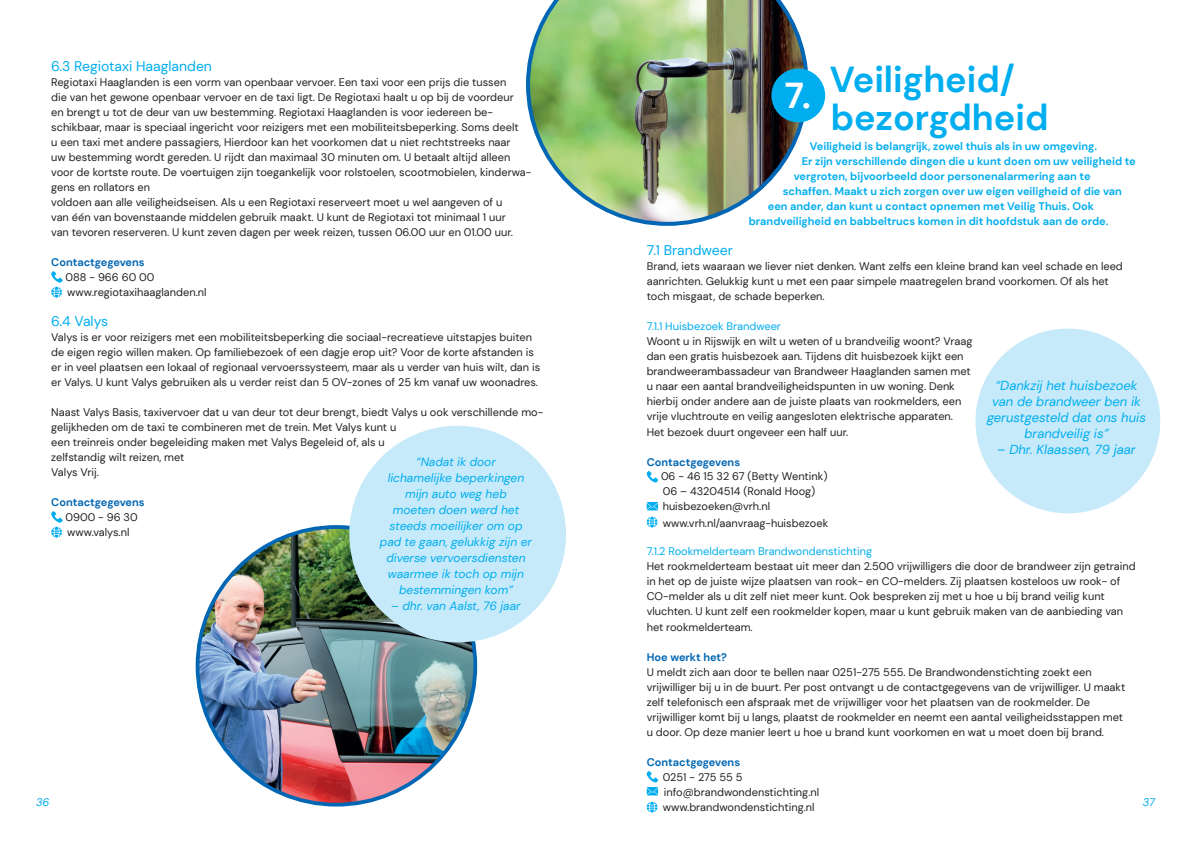
<style>
.page{position:relative;width:1191px;height:842px;background:#fff}
.page>*{position:absolute;margin:0;border:0;box-sizing:border-box;transform-origin:0 0}
.t1{font:700 36px/38px "DM Sans";color:#00aeef}
.t2{font:700 36px "DM Sans";color:#fff}
.t3{font:14px "DM Sans";color:#00aeef}
.t4{font:italic 13px/16px "DM Sans";color:#00aeef;text-align:center}
.t5{font:italic 12px/16px "DM Sans";color:#00aeef;text-align:center}
.t6{font:11px/15px "DM Sans";color:#231f20}
.t7{font:700 11px "DM Sans";color:#00aeef}
.t8{font:700 11px "DM Sans";color:#0166b3}
.t9{font:11px "DM Sans";color:#00aeef}
.t10{font:italic 11px "DM Sans";color:#00aeef}
</style>
<div class="page">
<svg style="left:51px;top:271px;width:12px;height:27px"></svg>
<svg style="left:51px;top:511px;width:12px;height:27px"></svg>
<svg style="left:646px;top:471px;width:12px;height:12px"></svg>
<svg style="left:646px;top:502px;width:12px;height:8px"></svg>
<svg style="left:646px;top:517px;width:11px;height:10px"></svg>
<svg style="left:646px;top:771px;width:12px;height:24px"></svg>
<svg style="left:646px;top:802px;width:11px;height:10px"></svg>
<img style="left:526px;top:0;width:282px;height:226px">
<div style="left:771px;top:69px;width:54px;height:53px;background:#00aeef;border-radius:50%"></div>
<div style="left:975px;top:329px;width:185px;height:184px;background:#c6eafa;border-radius:50%"></div>
<img style="left:197px;top:527px;width:278px;height:278px;border-radius:139px">
<div style="left:349px;top:426px;width:217px;height:216px;background:#c6eafa;border-radius:50%"></div>
<p class="t3" style="left:51px;top:57px;width:162px">6.3 Regiotaxi Haaglanden</p>
<p class="t6" style="left:51px;top:74px;width:481px">Regiotaxi Haaglanden is een vorm van openbaar vervoer. Een taxi voor een prijs die tussen<br>die van het gewone openbaar vervoer en de taxi ligt. De Regiotaxi haalt u op bij de voordeur<br>en brengt u tot de deur van uw bestemming. Regiotaxi Haaglanden is voor iedereen be&shy;schikbaar, maar is speciaal ingericht voor reizigers met een mobiliteitsbeperking. Soms deelt<br>u een taxi met andere passagiers, Hierdoor kan het voorkomen dat u niet rechtstreeks naar<br>uw bestemming wordt gereden. U rijdt dan maximaal 30 minuten om. U betaalt altijd alleen voor de kortste route. De voertuigen zijn toegankelijk voor rolstoelen, scootmobielen, kinderwa&shy;gens en rollators en<br>voldoen aan alle veiligheidseisen. Als u een Regiotaxi reserveert moet u wel aangeven of u<br>van één van bovenstaande middelen gebruik maakt. U kunt de Regiotaxi tot minimaal 1 uur<br>van tevoren reserveren. U kunt zeven dagen per week reizen, tussen 06.00 uur en 01.00 uur.</p>
<p class="t8" style="left:51px;top:255px;width:95px">Contactgegevens</p>
<p class="t6" style="left:66px;top:269px;width:142px">088 - 966 60 00 www.regiotaxihaaglanden.nl</p>
<p class="t3" style="left:51px;top:312px;width:58px">6.4 Valys</p>
<p class="t6" style="left:51px;top:329px;width:490px">Valys is er voor reizigers met een mobiliteitsbeperking die sociaal-recreatieve uitstapjes buiten de eigen regio willen maken. Op familiebezoek of een dagje erop uit? Voor de korte afstanden is er in veel plaatsen een lokaal of regionaal vervoerssysteem, maar als u verder van huis wilt, dan is er Valys. U kunt Valys gebruiken als u verder reist dan 5 OV-zones of 25 km vanaf uw woonadres.</p>
<p class="t6" style="left:51px;top:404px;width:493px">Naast Valys Basis, taxivervoer dat u van deur tot deur brengt, biedt Valys u ook verschillende mo&shy;gelijkheden om de taxi te combineren met de trein. Met Valys kunt u<br>een treinreis onder begeleiding maken met Valys Begeleid of, als u<br>zelfstandig wilt reizen, met<br>Valys Vrij.</p>
<p class="t8" style="left:51px;top:495px;width:95px">Contactgegevens</p>
<p class="t6" style="left:66px;top:509px;width:74px">0900 - 96 30 www.valys.nl</p>
<h1 class="t1" style="left:829px;top:61px;width:220px">Veiligheid/ bezorgdheid</h1>
<p class="t7" style="left:809px;top:140px;width:289px">Veiligheid is belangrijk, zowel thuis als in uw omgeving.</p>
<p class="t7" style="left:801px;top:155px;width:335px">Er zijn verschillende dingen die u kunt doen om uw veiligheid te</p>
<p class="t7" style="left:794px;top:170px;width:298px">vergroten, bijvoorbeeld door personenalarmering aan te</p>
<p class="t7" style="left:783px;top:185px;width:341px">schaffen. Maakt u zich zorgen over uw eigen veiligheid of die van</p>
<p class="t7" style="left:767px;top:200px;width:328px">een ander, dan kunt u contact opnemen met Veilig Thuis. Ook</p>
<p class="t7" style="left:749px;top:215px;width:361px">brandveiligheid en babbeltrucs komen in dit hoofdstuk aan de orde.</p>
<h1 class="t2" style="left:785px;top:73px;width:27px">7.</h1>
<p class="t3" style="left:646px;top:242px;width:88px">7.1 Brandweer</p>
<p class="t6" style="left:646px;top:259px;width:477px">Brand, iets waaraan we liever niet denken. Want zelfs een kleine brand kan veel schade en leed aanrichten. Gelukkig kunt u met een paar simpele maatregelen brand voorkomen. Of als het toch misgaat, de schade beperken.</p>
<p class="t9" style="left:646px;top:320px;width:136px">7.1.1 Huisbezoek Brandweer</p>
<p class="t6" style="left:646px;top:334px;width:327px">Woont u in Rijswijk en wilt u weten of u brandveilig woont? Vraag dan een gratis huisbezoek aan. Tijdens dit huisbezoek kijkt een brandweerambassadeur van Brandweer Haaglanden samen met u naar een aantal brandveiligheidspunten in uw woning. Denk hierbij onder andere aan de juiste plaats van rookmelders, een vrije vluchtroute en veilig aangesloten elektrische apparaten.<br>Het bezoek duurt ongeveer een half uur.</p>
<p class="t8" style="left:646px;top:455px;width:95px">Contactgegevens</p>
<p class="t6" style="left:661px;top:469px;width:168px">06 - 46 15 32 67 (Betty Wentink)<br>06 – 43204514 (Ronald Hoog) huisbezoeken@vrh.nl</p>
<p class="t6" style="left:662px;top:516px;width:167px">www.vrh.nl/aanvraag-huisbezoek</p>
<p class="t9" style="left:646px;top:545px;width:227px">7.1.2 Rookmelderteam Brandwondenstichting</p>
<p class="t6" style="left:646px;top:559px;width:490px">Het rookmelderteam bestaat uit meer dan 2.500 vrijwilligers die door de brandweer zijn getraind in het op de juiste wijze plaatsen van rook- en CO-melders. Zij plaatsen kosteloos uw rook- of CO-melder als u dit zelf niet meer kunt. Ook bespreken zij met u hoe u bij brand veilig kunt vluchten. U kunt zelf een rookmelder kopen, maar u kunt gebruik maken van de aanbieding van het rookmelderteam.</p>
<p class="t8" style="left:646px;top:650px;width:82px">Hoe werkt het?</p>
<p class="t6" style="left:646px;top:664px;width:480px">U meldt zich aan door te bellen naar 0251-275 555. De Brandwondenstichting zoekt een vrijwilliger bij u in de buurt. Per post ontvangt u de contactgegevens van de vrijwilliger. U maakt zelf telefonisch een afspraak met de vrijwilliger voor het plaatsen van de rookmelder. De vrijwilliger komt bij u langs, plaatst de rookmelder en neemt een aantal veiligheidsstappen met u door. Op deze manier leert u hoe u brand kunt voorkomen en wat u moet doen bij brand.</p>
<p class="t8" style="left:646px;top:755px;width:95px">Contactgegevens</p>
<p class="t6" style="left:662px;top:769px;width:158px">0251 - 275 55 5 info@brandwondenstichting.nl www.brandwondenstichting.nl</p>
<p class="t4" style="left:987px;top:378px;width:160px">“Dankzij het huisbezoek van de brandweer ben ik gerustgesteld dat ons huis brandveilig is”</p>
<p class="t4" style="left:997px;top:442px;width:140px">– Dhr. Klaassen, 79 jaar</p>
<p class="t5" style="left:380px;top:454px;width:153px">“Nadat ik door<br>lichamelijke beperkingen mijn auto weg heb<br>moeten doen werd het steeds moeilijker om op pad te gaan, gelukkig zijn er diverse vervoersdiensten waarmee ik toch op mijn bestemmingen kom”</p>
<p class="t5" style="left:391px;top:598px;width:131px">– dhr. van Aalst, 76 jaar</p>
<p class="t10" style="left:36px;top:795px;width:15px">36</p>
<p class="t10" style="left:1143px;top:795px;width:14px">37</p>
</div>
